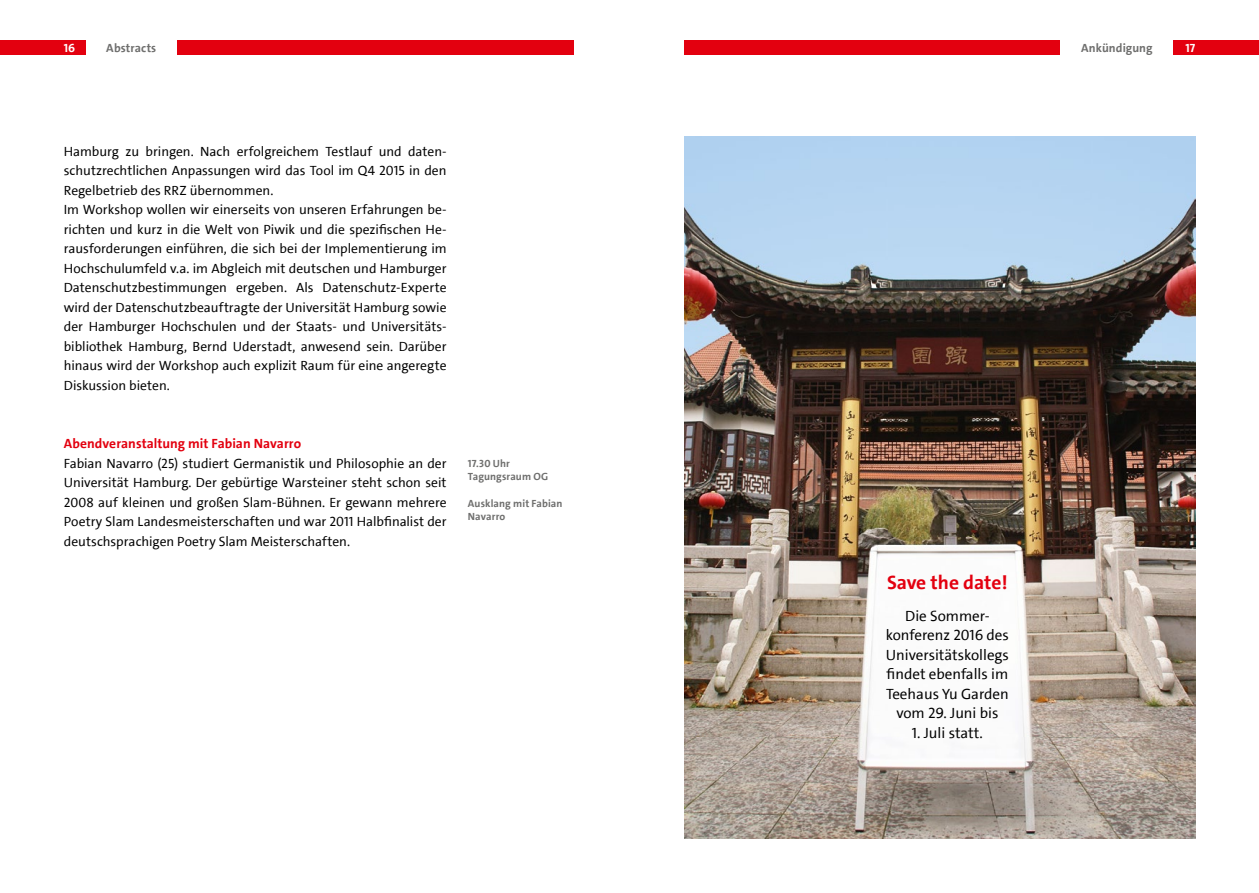
<style>
.page{position:relative;width:1259px;height:893px;background:#fff}
.page>*{position:absolute;margin:0;border:0;box-sizing:border-box;transform-origin:0 0}
.t1{font:700 19.5px "The Sans UHH";color:#e3000f}
.t2{font:15px/19.5px "The Sans UHH";color:#000;text-align:center}
.t3{font:13.5px/19.5px "The Sans UHH";color:#000}
.t4{font:700 13.5px "The Sans UHH";letter-spacing:.005em;color:#e3000f}
.t5{font:700 12px "The Sans UHH";letter-spacing:.005em;color:#6f6f6e}
.t6{font:700 12px "The Sans UHH";color:#fff}
.t7{font:700 10.5px/13px "The Sans UHH";letter-spacing:.01em;color:#6f6f6e}
</style>
<div class="page">
<div style="left:0;top:40px;width:85px;height:15px;background:#e3000f"></div>
<div style="left:178px;top:40px;width:396px;height:15px;background:#e3000f"></div>
<div style="left:1174px;top:40px;width:85px;height:15px;background:#e3000f"></div>
<div style="left:685px;top:40px;width:375px;height:15px;background:#e3000f"></div>
<img style="left:685px;top:136px;width:510px;height:702px">
<p class="t6" style="left:64px;top:41px;width:13px">16</p>
<p class="t5" style="left:106px;top:41px;width:51px">Abstracts</p>
<p class="t5" style="left:1081px;top:41px;width:73px">Ankündigung</p>
<p class="t6" style="left:1185px;top:41px;width:11px">17</p>
<p class="t3" style="left:64px;top:141px;width:384px">Hamburg zu bringen. Nach erfolgreichem Testlauf und daten&shy;schutzrechtlichen Anpassungen wird das Tool im Q4 2015 in den Regelbetrieb des RRZ übernommen.<br>Im Workshop wollen wir einerseits von unseren Erfahrungen be&shy;richten und kurz in die Welt von Piwik und die spezifischen He&shy;rausforderungen einführen, die sich bei der Implementierung im Hochschulumfeld v.a. im Abgleich mit deutschen und Hamburger Datenschutzbestimmungen ergeben. Als Datenschutz-Experte wird der Datenschutzbeauftragte der Universität Hamburg sowie der Hamburger Hochschulen und der Staats- und Universitäts&shy;bibliothek Hamburg, Bernd Uderstadt, anwesend sein. Darüber hinaus wird der Workshop auch explizit Raum für eine angeregte Diskussion bieten.</p>
<p class="t4" style="left:64px;top:435px;width:239px">Abendveranstaltung mit Fabian Navarro</p>
<p class="t3" style="left:64px;top:453px;width:384px;text-align:justify">Fabian Navarro (25) studiert Germanistik und Philosophie an der Universität Hamburg. Der gebürtige Warsteiner steht schon seit 2008 auf kleinen und großen Slam-Bühnen. Er gewann mehrere Poetry Slam Landesmeisterschaften und war 2011 Halbfinalist der deutschsprachigen Poetry Slam Meisterschaften.</p>
<p class="t7" style="left:468px;top:457px;width:82px">17.30 Uhr<br>Tagungsraum OG</p>
<p class="t7" style="left:468px;top:496px;width:96px">Ausklang mit Fabian<br>Navarro</p>
<h1 class="t1" style="left:887px;top:569px;width:122px">Save the date!</h1>
<p class="t2" style="left:886px;top:606px;width:125px">Die Sommer&shy;konferenz 2016 des<br>Universitätskollegs findet ebenfalls im<br>Teehaus Yu Garden vom 29. Juni bis</p>
<p class="t2" style="left:912px;top:723px;width:73px">1. Juli statt.</p>
</div>
